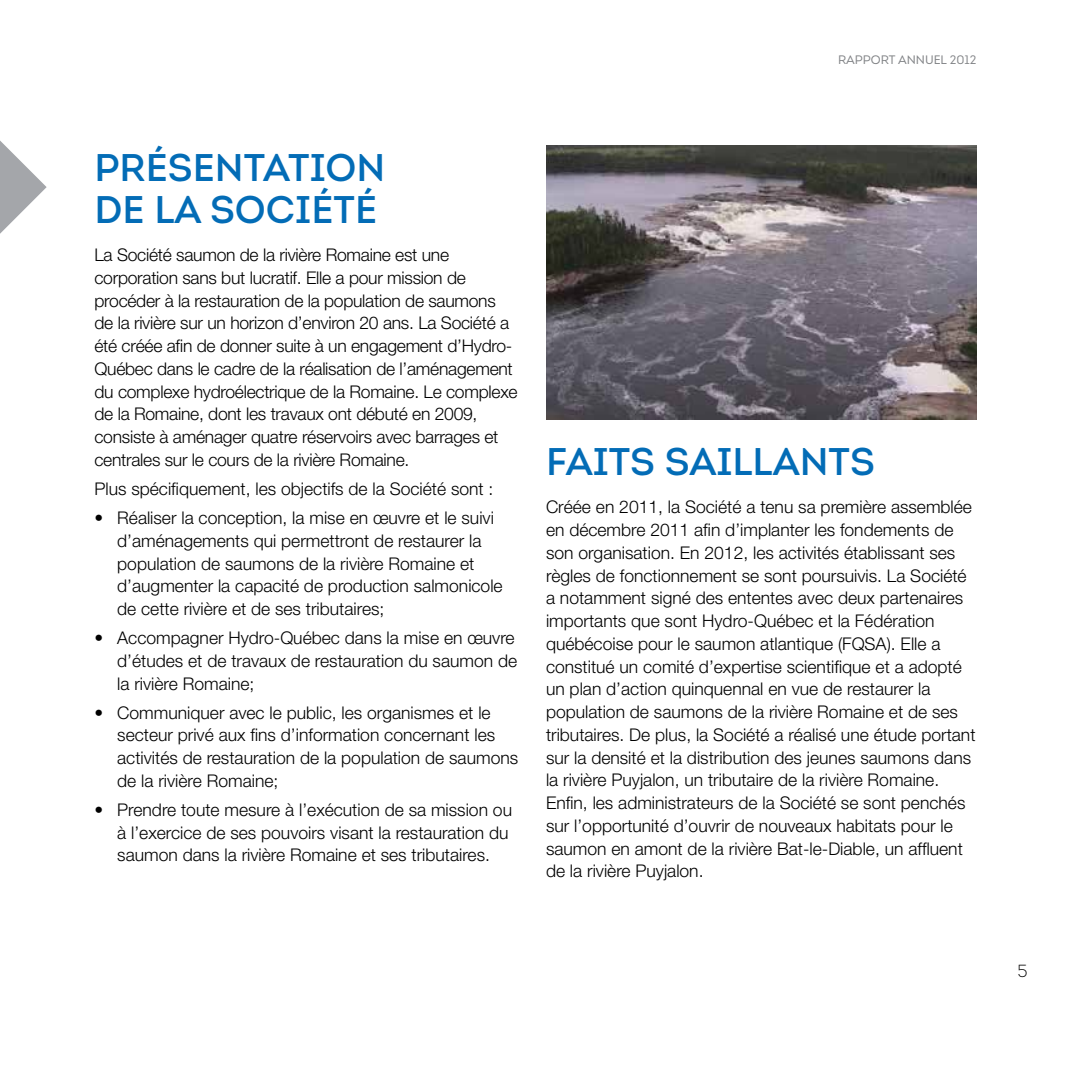
<style>
.page{position:relative;width:1071px;height:1071px;background:#fff}
.page>*{position:absolute;margin:0;border:0;box-sizing:border-box;transform-origin:0 0}
.t1{font:38.5px/42px "Intro";color:#036cb6}
.t2{font:300 17.5px/22.8px "Helvetica Neue";color:#000}
.t3{font:300 17.5px "Intro";color:#000}
.t4{font:12.25px "Intro";color:#808285}
</style>
<div class="page">
<svg style="left:0;top:140px;width:47px;height:94px"></svg>
<img style="left:546px;top:145px;width:430px;height:274px">
<p class="t4" style="left:838px;top:53px;width:140px">RAPPORT ANNUEL 2012</p>
<h1 class="t1" style="left:94px;top:146px;width:292px">PRÉSENTATION<br>DE LA SOCIÉTÉ</h1>
<p class="t2" style="left:94px;top:243px;width:425px">La Société saumon de la rivière Romaine est une corporation sans but lucratif. Elle a pour mission de procéder à la restauration de la population de saumons de la rivière sur un horizon d’environ 20 ans. La Société a été créée afin de donner suite à un engagement d’Hydro-Québec dans le cadre de la réalisation de l’aménagement du complexe hydroélectrique de la Romaine. Le complexe de la Romaine, dont les travaux ont débuté en 2009, consiste à aménager quatre réservoirs avec barrages et centrales sur le cours de la rivière Romaine.</p>
<p class="t2" style="left:94px;top:477px;width:400px">Plus spécifiquement, les objectifs de la Société sont :</p>
<p class="t2" style="left:117px;top:506px;width:387px;text-indent:-23px">• Réaliser la conception, la mise en œuvre et le suivi d’aménagements qui permettront de restaurer la population de saumons de la rivière Romaine et d’augmenter la capacité de production salmonicole de cette rivière et de ses tributaires;</p>
<p class="t2" style="left:117px;top:626px;width:401px;text-indent:-23px">• Accompagner Hydro-Québec dans la mise en œuvre d’études et de travaux de restauration du saumon de la rivière Romaine;</p>
<p class="t2" style="left:117px;top:701px;width:402px;text-indent:-23px">• Communiquer avec le public, les organismes et le secteur privé aux fins d’information concernant les activités de restauration de la population de saumons de la rivière Romaine;</p>
<p class="t2" style="left:117px;top:798px;width:396px;text-indent:-23px">• Prendre toute mesure à l’exécution de sa mission ou à l’exercice de ses pouvoirs visant la restauration du saumon dans la rivière Romaine et ses tributaires.</p>
<h1 class="t1" style="left:546px;top:440px;width:330px">FAITS SAILLANTS</h1>
<p class="t2" style="left:546px;top:495px;width:431px">Créée en 2011, la Société a tenu sa première assemblée en décembre 2011 afin d’implanter les fondements de son organisation. En 2012, les activités établissant ses règles de fonctionnement se sont poursuivis. La Société a notamment signé des ententes avec deux partenaires importants que sont Hydro-Québec et la Fédération québécoise pour le saumon atlantique (FQSA). Elle a constitué un comité d’expertise scientifique et a adopté un plan d’action quinquennal en vue de restaurer la population de saumons de la rivière Romaine et de ses tributaires. De plus, la Société a réalisé une étude portant sur la densité et la distribution des jeunes saumons dans la rivière Puyjalon, un tributaire de la rivière Romaine.<br>Enfin, les administrateurs de la Société se sont penchés sur l’opportunité d’ouvrir de nouveaux habitats pour le saumon en amont de la rivière Bat-le-Diable, un affluent de la rivière Puyjalon.</p>
<p class="t3" style="left:1017px;top:960px;width:12px">5</p>
</div>
